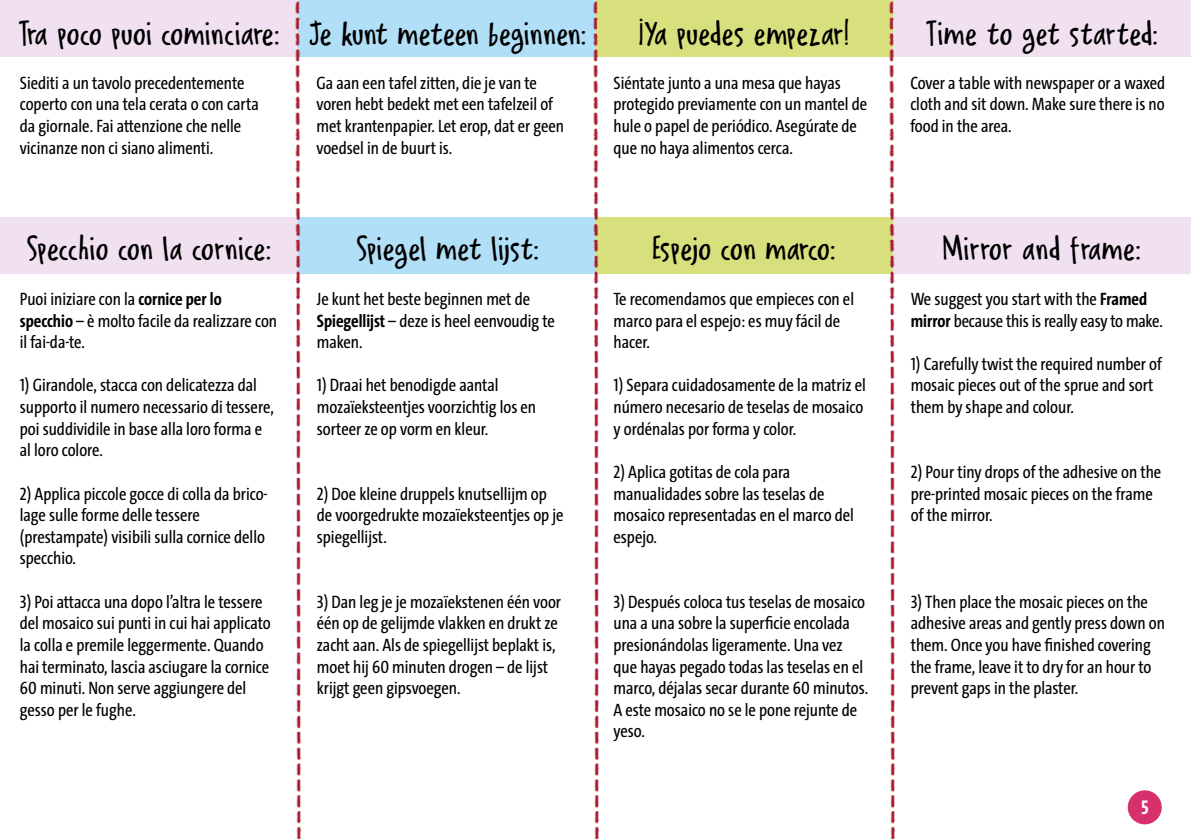
<style>
.page{position:relative;width:1191px;height:840px;background:#fff}
.page>*{position:absolute;margin:0;border:0;box-sizing:border-box;transform-origin:0 0}
.t1{font:36px "Delivery Note";letter-spacing:.02em;color:#000}
.t2{font:700 20px "The Sans Cd LF7";color:#fff}
.t3{font:18px/21.6px "The Sans Cd LF5 Plain";color:#000}
.s1{font-family:"The Sans Cd LF7";font-weight:700}
</style>
<div class="page">
<div style="left:893px;top:0;width:298px;height:57px;background:#f1e0ef"></div>
<div style="left:595px;top:0;width:298px;height:57px;background:#d8e07d"></div>
<div style="left:298px;top:0;width:297px;height:57px;background:#b1dff7"></div>
<div style="left:0;top:0;width:298px;height:57px;background:#f1e0ef"></div>
<div style="left:893px;top:217px;width:298px;height:56px;background:#f1e0ef"></div>
<div style="left:595px;top:217px;width:298px;height:56px;background:#d8e07d"></div>
<div style="left:298px;top:217px;width:297px;height:56px;background:#b1dff7"></div>
<div style="left:0;top:217px;width:298px;height:56px;background:#f1e0ef"></div>
<img style="left:282px;top:1px;width:33px;height:838px">
<img style="left:580px;top:0;width:33px;height:839px">
<img style="left:876px;top:1px;width:32px;height:838px">
<div style="left:1127px;top:789px;width:34px;height:34px;background:#d6316d;border-radius:50%"></div>
<h1 class="t1" style="left:18px;top:12px;width:569px">Tra poco puoi cominciare: Je kunt meteen beginnen:</h1>
<h1 class="t1" style="left:639px;top:12px;width:211px">¡Ya puedes empezar!</h1>
<h1 class="t1" style="left:925px;top:12px;width:233px">Time to get started:</h1>
<p class="t3" style="left:20px;top:71px;width:240px">Siediti a un tavolo precedentemente coperto con una tela cerata o con carta da giornale. Fai attenzione che nelle vicinanze non ci siano alimenti.</p>
<p class="t3" style="left:316px;top:71px;width:249px">Ga aan een tafel zitten, die je van te voren hebt bedekt met een tafelzeil of met krantenpapier. Let erop, dat er geen voedsel in de buurt is.</p>
<p class="t3" style="left:613px;top:71px;width:255px">Siéntate junto a una mesa que hayas protegido previamente con un mantel de hule o papel de periódico. Asegúrate de que no haya alimentos cerca.</p>
<p class="t3" style="left:910px;top:71px;width:256px;text-align:justify">Cover a table with newspaper or a waxed cloth and sit down. Make sure there is no food in the area.</p>
<h1 class="t1" style="left:27px;top:228px;width:246px">Specchio con la cornice:</h1>
<h1 class="t1" style="left:356px;top:228px;width:184px">Spiegel met lijst:</h1>
<h1 class="t1" style="left:652px;top:228px;width:184px">Espejo con marco:</h1>
<h1 class="t1" style="left:942px;top:228px;width:199px">Mirror and frame:</h1>
<p class="t3" style="left:20px;top:287px;width:259px">Puoi iniziare con la <span class="s1">cornice per lo specchio</span> – è molto facile da realizzare con il fai-da-te.</p>
<p class="t3" style="left:20px;top:374px;width:255px">1) Girandole, stacca con delicatezza dal supporto il numero necessario di tessere, poi suddividile in base alla loro forma e al loro colore.</p>
<p class="t3" style="left:20px;top:482px;width:249px">2) Applica piccole gocce di colla da brico&shy;lage sulle forme delle tessere (prestampate) visibili sulla cornice dello specchio.</p>
<p class="t3" style="left:20px;top:590px;width:252px">3) Poi attacca una dopo l’altra le tessere del mosaico sui punti in cui hai applicato la colla e premile leggermente. Quando hai terminato, lascia asciugare la cornice 60 minuti. Non serve aggiungere del gesso per le fughe.</p>
<p class="t3" style="left:317px;top:287px;width:240px">Je kunt het beste beginnen met de<br><span class="s1">Spiegellijst</span> – deze is heel eenvoudig te maken.</p>
<p class="t3" style="left:317px;top:374px;width:221px">1) Draai het benodigde aantal mozaïeksteentjes voorzichtig los en sorteer ze op vorm en kleur.</p>
<p class="t3" style="left:317px;top:482px;width:248px">2) Doe kleine druppels knutsellijm op de voorgedrukte mozaïeksteentjes op je spiegellijst.</p>
<p class="t3" style="left:317px;top:590px;width:246px">3) Dan leg je je mozaïekstenen één voor één op de gelijmde vlakken en drukt ze zacht aan. Als de spiegellijst beplakt is, moet hij 60 minuten drogen – de lijst krijgt geen gipsvoegen.</p>
<p class="t3" style="left:613px;top:287px;width:242px">Te recomendamos que empieces con el marco para el espejo: es muy fácil de hacer.</p>
<p class="t3" style="left:613px;top:374px;width:254px">1) Separa cuidadosamente de la matriz el número necesario de teselas de mosaico y ordénalas por forma y color.</p>
<p class="t3" style="left:613px;top:460px;width:242px">2) Aplica gotitas de cola para manualidades sobre las teselas de mosaico representadas en el marco del espejo.</p>
<p class="t3" style="left:613px;top:590px;width:256px">3) Después coloca tus teselas de mosaico una a una sobre la superficie encolada presionándolas ligeramente. Una vez que hayas pegado todas las teselas en el marco, déjalas secar durante 60 minutos.<br>A este mosaico no se le pone rejunte de yeso.</p>
<p class="t3" style="left:910px;top:287px;width:254px">We suggest you start with the <span class="s1">Framed mirror</span> because this is really easy to make.</p>
<p class="t3" style="left:910px;top:352px;width:253px">1) Carefully twist the required number of mosaic pieces out of the sprue and sort them by shape and colour.</p>
<p class="t3" style="left:910px;top:460px;width:252px">2) Pour tiny drops of the adhesive on the pre-printed mosaic pieces on the frame of the mirror.</p>
<p class="t3" style="left:910px;top:590px;width:256px">3) Then place the mosaic pieces on the adhesive areas and gently press down on them. Once you have finished covering the frame, leave it to dry for an hour to prevent gaps in the plaster.</p>
<p class="t2" style="left:1141px;top:793px;width:9px">5</p>
</div>
